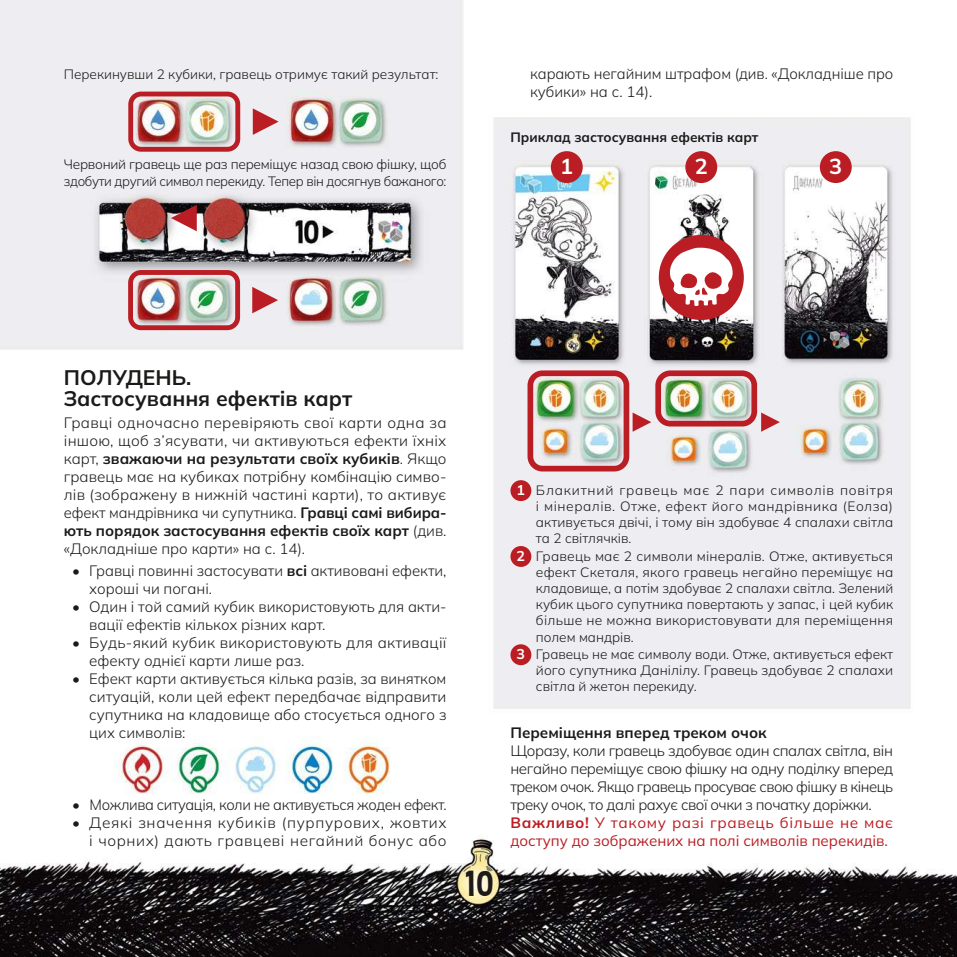
<style>
.page{position:relative;width:957px;height:957px;background:#fff}
.page>*{position:absolute;margin:0;border:0;box-sizing:border-box;transform-origin:0 0}
.t1{font:36px "Curse Casual";color:#1b1a19}
.t2{font:700 21.6px "Mulish";color:#fff}
.t3{font:700 21px/21px "Mulish";color:#1b1a19}
.t4{font:300 15px/18px "Mulish";color:#1b1a19}
.t5{font:300 15px/18px "Mulish";letter-spacing:-.03em;color:#1b1a19}
.t6{font:300 15px/18px "Mulish";letter-spacing:.045em;color:#1b1a19;text-align:right}
.t7{font:300 15px "Mulish";letter-spacing:-.025em;color:#1b1a19}
.t8{font:700 15px "Mulish";color:#1b1a19}
.t9{font:300 13.5px "Mulish";color:#1b1a19}
.t10{font:300 13.5px/17.2px "Mulish";letter-spacing:-.025em;color:#1b1a19}
.t11{font:300 13.5px "Mulish";letter-spacing:.035em;color:#1b1a19}
.t12{font:300 13.5px "Mulish";letter-spacing:.06em;color:#1b1a19}
.t13{font:700 13.5px "Mulish";color:#1b1a19}
.s1{font-weight:700}
.s2{font-weight:700;font-size:14.1px;color:#fff}
.s3{font-weight:700;color:#ba1e24}
.s4{font-weight:400;color:#ba1e24}
</style>
<div class="page">
<img style="left:0;top:0;width:957px;height:957px">
<div style="left:510px;top:480px;width:21px;height:21px;background:#ba1e24;border-radius:50%"></div>
<div style="left:510px;top:546px;width:21px;height:21px;background:#ba1e24;border-radius:50%"></div>
<div style="left:510px;top:644px;width:21px;height:21px;background:#ba1e24;border-radius:50%"></div>
<div style="left:659px;top:235px;width:85px;height:85px;background:#ba1e24;border-radius:50%"></div>
<svg style="left:670px;top:248px;width:62px;height:58px"></svg>
<svg style="left:253px;top:108px;width:26px;height:27px"></svg>
<div style="left:128px;top:92px;width:112px;height:60px;border:5px solid #ba1e24;border-radius:10px"></div>
<svg style="left:171px;top:205px;width:26px;height:26px"></svg>
<div style="left:128px;top:270px;width:112px;height:60px;border:5px solid #ba1e24;border-radius:10px"></div>
<svg style="left:252px;top:287px;width:26px;height:26px"></svg>
<div style="left:551px;top:151px;width:32px;height:32px;background:#ba1e24;border-radius:50%"></div>
<div style="left:685px;top:151px;width:32px;height:32px;background:#ba1e24;border-radius:50%"></div>
<div style="left:820px;top:151px;width:31px;height:32px;background:#ba1e24;border-radius:50%"></div>
<svg style="left:632px;top:412px;width:19px;height:20px"></svg>
<svg style="left:761px;top:412px;width:19px;height:20px"></svg>
<div style="left:527px;top:370px;width:102px;height:101px;border:6px solid #ba1e24;border-radius:12px"></div>
<div style="left:655px;top:370px;width:102px;height:56px;border:6px solid #ba1e24;border-radius:12px"></div>
<p class="t9" style="left:64px;top:65px;width:376px">Перекинувши 2 кубики, гравець отримує такий результат:</p>
<p class="t10" style="left:64px;top:155px;width:384px">Червоний гравець ще раз переміщує назад свою фішку, щоб здобути другий символ перекиду. Тепер він досягнув бажаного:</p>
<p class="t4" style="left:530px;top:64px;width:365px">карають негайним штрафом (див. «Докладніше про кубики» на с. 14).</p>
<p class="t13" style="left:510px;top:128px;width:249px">Приклад застосування ефектів карт</p>
<h2 class="t2" style="left:560px;top:152px;width:14px">1</h2>
<h2 class="t2" style="left:695px;top:152px;width:14px">2</h2>
<h2 class="t2" style="left:829px;top:152px;width:14px">3</h2>
<h3 class="t3" style="left:64px;top:366px;width:290px">ПОЛУДЕНЬ.<br>Застосування ефектів карт</h3>
<p class="t4" style="left:64px;top:413px;width:384px;text-align:justify">Гравці одночасно перевіряють свої карти одна за іншою, щоб з’ясувати, чи активуються ефекти їхніх карт, <span class="s1">зважаючи на результати своїх кубиків</span>. Якщо гравець має на кубиках потрібну комбінацію симво&shy;лів (зображену в нижній частині карти), то активує ефект мандрівника чи супутника. <span class="s1">Гравці самі вибира&shy;ють порядок застосування ефектів своїх карт</span> (див. «Докладніше про карти» на с. 14).</p>
<p class="t4" style="left:89px;top:561px;width:359px;text-indent:-17px">• Гравці повинні застосувати <span class="s1">всі</span> активовані ефекти, хороші чи погані.</p>
<p class="t4" style="left:89px;top:597px;width:359px;text-indent:-17px">• Один і той самий кубик використовують для акти&shy;вації ефектів кількох різних карт.</p>
<p class="t4" style="left:89px;top:633px;width:359px;text-indent:-17px">• Будь-який кубик використовують для активації ефекту однієї карти лише раз.</p>
<p class="t4" style="left:89px;top:669px;width:359px;text-align:justify;text-indent:-17px">• Ефект карти активується кілька разів, за винятком ситуацій, коли цей ефект передбачає відправити супутника на кладовище або стосується одного з цих символів:</p>
<p class="t7" style="left:72px;top:795px;width:376px">• Можлива ситуація, коли не активується жоден ефект.</p>
<p class="t6" style="left:72px;top:813px;width:376px">• Деякі значення кубиків (пурпурових, жовтих і чорних) дають гравцеві негайний бонус або</p>
<h1 class="t1" style="left:463px;top:862px;width:32px">10</h1>
<p class="t12" style="left:516px;top:481px;width:378px"><span class="s2">1</span> Блакитний гравець має 2 пари символів повітря</p>
<p class="t11" style="left:536px;top:497px;width:358px">і мінералів. Отже, ефект його мандрівника (Еолза)</p>
<p class="t9" style="left:536px;top:513px;width:359px">активується двічі, і тому він здобуває 4 спалахи світла</p>
<p class="t9" style="left:536px;top:529px;width:97px">та 2 світлячків.</p>
<p class="t9" style="left:516px;top:546px;width:378px"><span class="s2">2</span> Гравець має 2 символи мінералів. Отже, активується</p>
<p class="t9" style="left:536px;top:563px;width:359px">ефект Скеталя, якого гравець негайно переміщує на</p>
<p class="t9" style="left:536px;top:579px;width:359px">кладовище, а потім здобуває 2 спалахи світла. Зелений</p>
<p class="t9" style="left:536px;top:595px;width:359px">кубик цього супутника повертають у запас, і цей кубик</p>
<p class="t9" style="left:536px;top:611px;width:359px">більше не можна використовувати для переміщення</p>
<p class="t9" style="left:536px;top:627px;width:99px">полем мандрів.</p>
<p class="t9" style="left:516px;top:645px;width:378px"><span class="s2">3</span> Гравець не має символу води. Отже, активується ефект</p>
<p class="t9" style="left:536px;top:661px;width:359px">його супутника Данілілу. Гравець здобуває 2 спалахи</p>
<p class="t9" style="left:536px;top:677px;width:162px">світла й жетон перекиду.</p>
<p class="t8" style="left:510px;top:722px;width:258px">Переміщення вперед треком очок</p>
<p class="t5" style="left:510px;top:741px;width:384px">Щоразу, коли гравець здобуває один спалах світла, він негайно переміщує свою фішку на одну поділку вперед треком очок. Якщо гравець просуває свою фішку в кінець треку очок, то далі рахує свої очки з початку доріжки.<br><span class="s3">Важливо!</span> <span class="s4">У такому разі гравець більше не має доступу до зображених на полі символів перекидів.</span></p>
</div>
